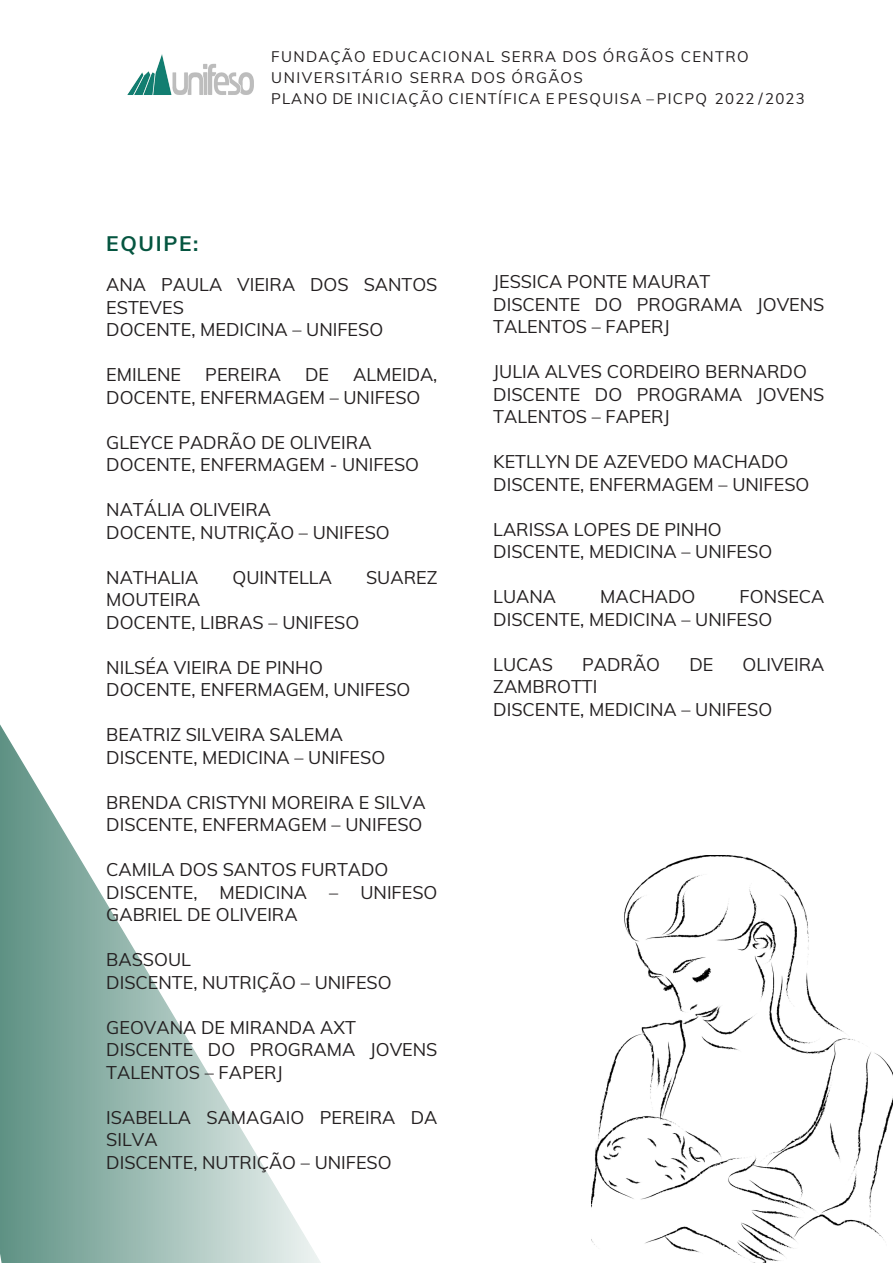
<style>
.page{position:relative;width:893px;height:1263px;background:#fff}
.page>*{position:absolute;margin:0;border:0;box-sizing:border-box;transform-origin:0 0}
.t1{font:700 21px "Muli";letter-spacing:.08em;color:#055540}
.t2{font:18px/22.5px "Muli";color:#231f20}
.t3{font:15px/21px "Muli";letter-spacing:.085em;color:#231f20}
</style>
<div class="page">
<svg style="left:0;top:724px;width:321px;height:539px"></svg>
<img style="left:128px;top:54px;width:125px;height:41px">
<img style="left:591px;top:856px;width:302px;height:407px">
<p class="t3" style="left:271px;top:45px;width:535px">FUNDAÇÃO EDUCACIONAL SERRA DOS ÓRGÃOS CENTRO<br>UNIVERSITÁRIO SERRA DOS ÓRGÃOS<br>PLANO DE INICIAÇÃO CIENTÍFICA E PESQUISA – PICPQ 2022 / 2023</p>
<p class="t1" style="left:106px;top:228px;width:94px">EQUIPE:</p>
<p class="t2" style="left:106px;top:273px;width:333px">ANA PAULA VIEIRA DOS SANTOS<br>ESTEVES</p>
<p class="t2" style="left:106px;top:318px;width:279px">DOCENTE, MEDICINA – UNIFESO</p>
<p class="t2" style="left:106px;top:363px;width:76px">EMILENE</p>
<p class="t2" style="left:205px;top:363px;width:77px">PEREIRA</p>
<p class="t2" style="left:305px;top:363px;width:26px">DE</p>
<p class="t2" style="left:106px;top:363px;width:333px;text-indent:247px">ALMEIDA,<br>DOCENTE, ENFERMAGEM – UNIFESO</p>
<p class="t2" style="left:106px;top:430px;width:267px">GLEYCE PADRÃO DE OLIVEIRA</p>
<p class="t2" style="left:106px;top:453px;width:314px">DOCENTE, ENFERMAGEM - UNIFESO</p>
<p class="t2" style="left:106px;top:498px;width:166px">NATÁLIA OLIVEIRA</p>
<p class="t2" style="left:106px;top:520px;width:285px">DOCENTE, NUTRIÇÃO – UNIFESO</p>
<p class="t2" style="left:106px;top:565px;width:94px">NATHALIA</p>
<p class="t2" style="left:233px;top:565px;width:101px">QUINTELLA</p>
<p class="t2" style="left:366px;top:565px;width:73px">SUAREZ</p>
<p class="t2" style="left:106px;top:588px;width:96px">MOUTEIRA</p>
<p class="t2" style="left:106px;top:610px;width:255px">DOCENTE, LIBRAS – UNIFESO</p>
<p class="t2" style="left:106px;top:655px;width:218px">NILSÉA VIEIRA DE PINHO</p>
<p class="t2" style="left:106px;top:678px;width:306px">DOCENTE, ENFERMAGEM, UNIFESO</p>
<p class="t2" style="left:106px;top:723px;width:238px">BEATRIZ SILVEIRA SALEMA</p>
<p class="t2" style="left:106px;top:745px;width:280px">DISCENTE, MEDICINA – UNIFESO</p>
<p class="t2" style="left:106px;top:790px;width:321px">BRENDA CRISTYNI MOREIRA E SILVA</p>
<p class="t2" style="left:106px;top:813px;width:318px">DISCENTE, ENFERMAGEM – UNIFESO</p>
<p class="t2" style="left:106px;top:858px;width:284px">CAMILA DOS SANTOS FURTADO</p>
<p class="t2" style="left:106px;top:880px;width:333px">DISCENTE, MEDICINA – UNIFESO<br>GABRIEL DE OLIVEIRA</p>
<p class="t2" style="left:106px;top:948px;width:86px">BASSOUL</p>
<p class="t2" style="left:106px;top:970px;width:287px">DISCENTE, NUTRIÇÃO – UNIFESO</p>
<p class="t2" style="left:106px;top:1015px;width:251px">GEOVANA DE MIRANDA AXT</p>
<p class="t2" style="left:106px;top:1038px;width:333px">DISCENTE DO PROGRAMA JOVENS<br>TALENTOS – FAPERJ</p>
<p class="t2" style="left:106px;top:1105px;width:333px">ISABELLA SAMAGAIO PEREIRA DA<br>SILVA</p>
<p class="t2" style="left:106px;top:1150px;width:287px">DISCENTE, NUTRIÇÃO – UNIFESO</p>
<p class="t2" style="left:493px;top:270px;width:219px">JESSICA PONTE MAURAT</p>
<p class="t2" style="left:493px;top:292px;width:333px">DISCENTE DO PROGRAMA JOVENS<br>TALENTOS – FAPERJ</p>
<p class="t2" style="left:493px;top:360px;width:315px">JULIA ALVES CORDEIRO BERNARDO</p>
<p class="t2" style="left:493px;top:382px;width:333px">DISCENTE DO PROGRAMA JOVENS<br>TALENTOS – FAPERJ</p>
<p class="t2" style="left:493px;top:450px;width:297px">KETLLYN DE AZEVEDO MACHADO</p>
<p class="t2" style="left:493px;top:472px;width:318px">DISCENTE, ENFERMAGEM – UNIFESO</p>
<p class="t2" style="left:493px;top:517px;width:230px">LARISSA LOPES DE PINHO</p>
<p class="t2" style="left:493px;top:540px;width:280px">DISCENTE, MEDICINA – UNIFESO</p>
<p class="t2" style="left:493px;top:585px;width:64px">LUANA</p>
<p class="t2" style="left:600px;top:585px;width:97px">MACHADO</p>
<p class="t2" style="left:493px;top:585px;width:333px;text-indent:246px">FONSECA<br>DISCENTE, MEDICINA – UNIFESO</p>
<p class="t2" style="left:493px;top:652px;width:61px">LUCAS</p>
<p class="t2" style="left:582px;top:652px;width:79px">PADRÃO</p>
<p class="t2" style="left:689px;top:652px;width:26px">DE</p>
<p class="t2" style="left:743px;top:652px;width:83px">OLIVEIRA</p>
<p class="t2" style="left:493px;top:675px;width:106px">ZAMBROTTI</p>
<p class="t2" style="left:493px;top:697px;width:280px">DISCENTE, MEDICINA – UNIFESO</p>
</div>
